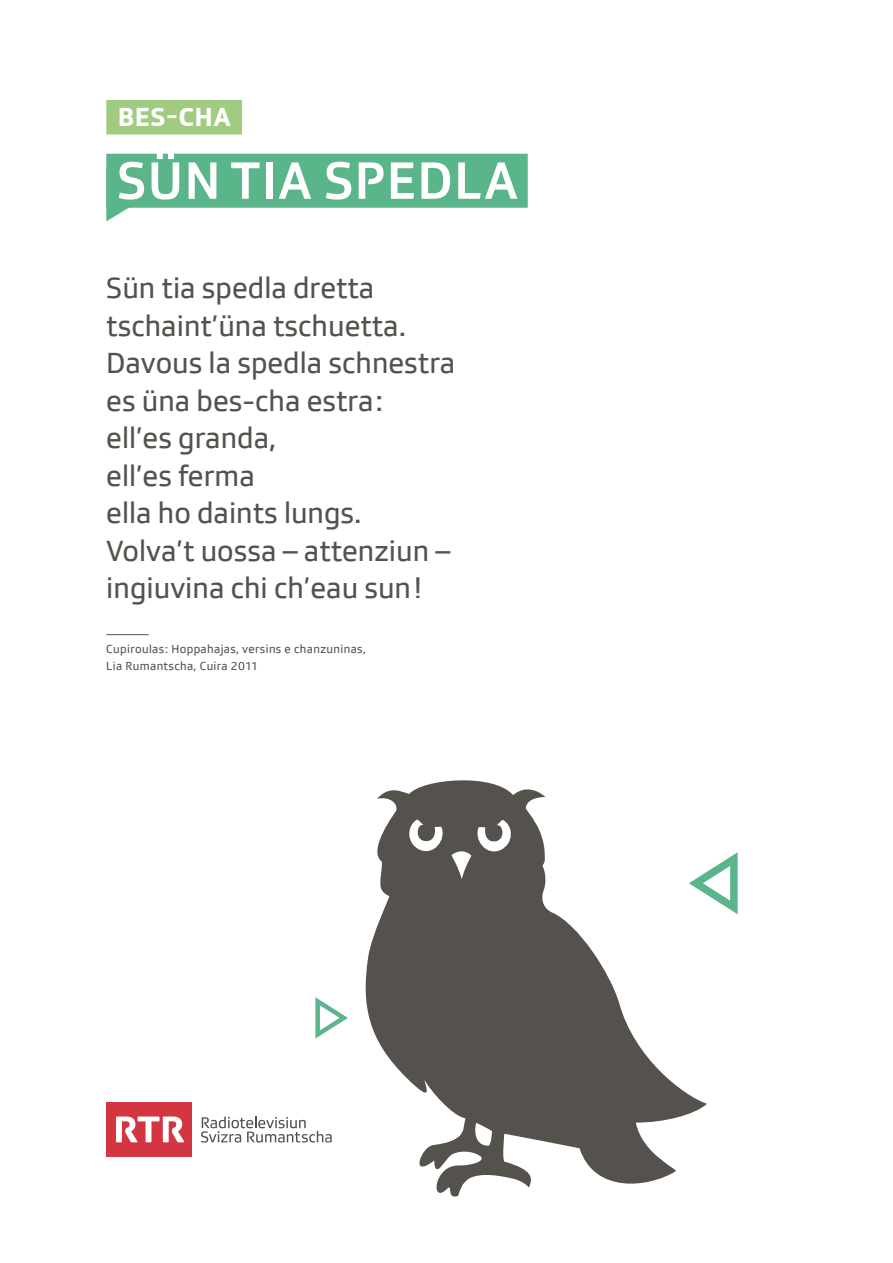
<style>
.page{position:relative;width:893px;height:1263px;background:#fff}
.page>*{position:absolute;margin:0;border:0;box-sizing:border-box;transform-origin:0 0}
.t1{font:500 54px "SRGSSR Type";letter-spacing:.02em;color:#fff}
.t2{font:30px/37.5px "SRGSSR Type";color:#55524e}
.t3{font:700 27px "SRGSSR Type";letter-spacing:.02em;color:#fff}
.t4{font:12px/16.5px "SRGSSR Type";letter-spacing:.03em;color:#55524e}
</style>
<div class="page">
<svg style="left:365px;top:780px;width:342px;height:417px;fill:#55524e"></svg>
<svg style="left:315px;top:997px;width:33px;height:42px"></svg>
<svg style="left:682px;top:845px;width:56px;height:73px"></svg>
<svg style="left:106px;top:208px;width:23px;height:13px"></svg>
<div style="left:106px;top:1102px;width:86px;height:55px;background:#d33641"></div>
<svg style="left:116px;top:1116px;width:69px;height:26px"></svg>
<svg style="left:201px;top:1116px;width:131px;height:26px"></svg>
<hr style="left:106px;top:634px;width:43px;height:1px;background:#55524e">
<div style="left:106px;top:100px;width:136px;height:35px;background:#a0cb80"></div>
<div style="left:106px;top:154px;width:422px;height:54px;background:#5ab58a"></div>
<p class="t3" style="left:118px;top:101px;width:115px">BES-CHA</p>
<h1 class="t1" style="left:117px;top:149px;width:403px">SÜN TIA SPEDLA</h1>
<p class="t2" style="left:106px;top:269px;width:351px">Sün tia spedla dretta tschaint’üna tschuetta.<br>Davous la spedla schnestra es üna bes-cha estra: ell’es granda,<br>ell’es ferma<br>ella ho daints lungs.<br>Volva’t uossa – attenziun – ingiuvina chi ch’eau sun!</p>
<p class="t4" style="left:106px;top:641px;width:261px">Cupiroulas: Hoppahajas, versins e chanzuninas,<br>Lia Rumantscha, Cuira 2011</p>
</div>
